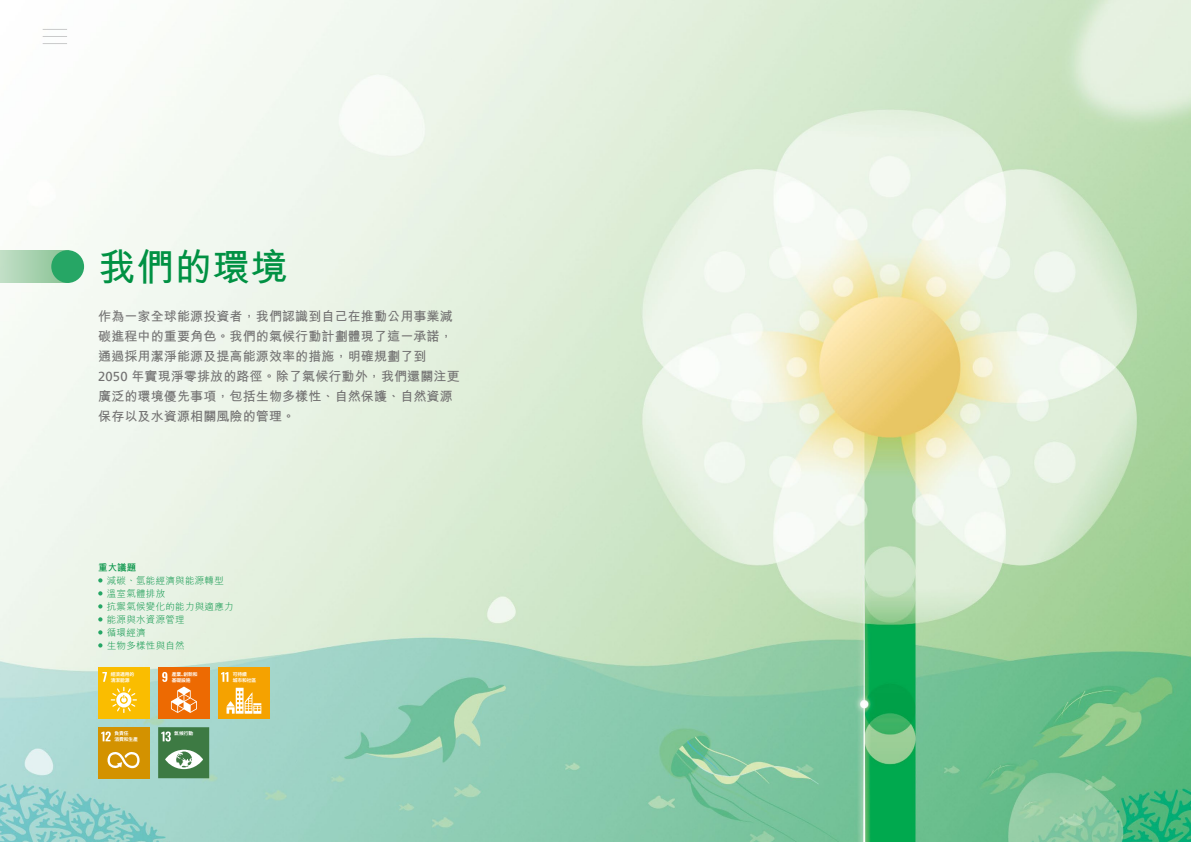
<style>
.page{position:relative;width:1191px;height:842px;background:#fff}
.page>*{position:absolute;margin:0;border:0;box-sizing:border-box;transform-origin:0 0}
.t1{font:700 38px "M Hei HK";color:#009143}
.t2{font:700 13px/20px "M Hei HK";letter-spacing:.01em;color:#727171}
.t3{font:300 9.5px/13px "M Hei HK";letter-spacing:.03em;color:#009143}
.t4{font:700 9.5px "M Hei HK";color:#009143}
.t5{font:700 4.8px/5.7px "Noto Sans CJ Ksc";letter-spacing:-.01em;color:#fff}
.s1{font-family:"Frutiger LT Pro";font-weight:400}
</style>
<div class="page">
<img style="left:0;top:0;width:1191px;height:842px">
<svg style="left:0;top:250px;width:63px;height:33px;background:#abd3b2"></svg>
<div style="left:51px;top:250px;width:33px;height:33px;background:#26a665;border-radius:50%"></div>
<svg style="left:98px;top:578px;width:4px;height:4px"></svg>
<svg style="left:98px;top:591px;width:4px;height:4px"></svg>
<svg style="left:98px;top:604px;width:4px;height:4px"></svg>
<svg style="left:98px;top:617px;width:4px;height:4px"></svg>
<svg style="left:98px;top:630px;width:4px;height:4px"></svg>
<svg style="left:98px;top:643px;width:4px;height:4px"></svg>
<div style="left:98px;top:667px;width:51px;height:52px;background:#fabd00"></div>
<svg style="left:102px;top:672px;width:35px;height:41px"></svg>
<div style="left:158px;top:668px;width:51px;height:51px;background:#ed6a02"></div>
<svg style="left:162px;top:672px;width:35px;height:41px"></svg>
<div style="left:218px;top:668px;width:51px;height:51px;background:#f5a200"></div>
<svg style="left:221px;top:672px;width:7px;height:10px"></svg>
<svg style="left:226px;top:688px;width:35px;height:26px"></svg>
<div style="left:98px;top:727px;width:51px;height:51px;background:#d39200"></div>
<svg style="left:101px;top:731px;width:10px;height:10px"></svg>
<svg style="left:107px;top:752px;width:32px;height:17px"></svg>
<div style="left:158px;top:727px;width:51px;height:51px;background:#3d7a43"></div>
<svg style="left:161px;top:731px;width:10px;height:10px"></svg>
<svg style="left:165px;top:750px;width:38px;height:19px"></svg>
<svg style="left:43px;top:29px;width:24px;height:1px"></svg>
<svg style="left:43px;top:43px;width:24px;height:1px"></svg>
<svg style="left:43px;top:36px;width:24px;height:1px"></svg>
<h1 class="t1" style="left:98px;top:239px;width:191px">我們的環境</h1>
<p class="t2" style="left:98px;top:305px;width:363px">作為一家全球能源投資者，我們認識到自己在推動公用事業減碳進程中的重要角色。我們的氣候行動計劃體現了這一承諾，通過採用潔淨能源及提高能源效率的措施，明確規劃了到<br><span class="s1">2050</span> 年實現淨零排放的路徑。除了氣候行動外，我們還關注更廣泛的環境優先事項，包括生物多樣性、自然保護、自然資源保存以及水資源相關風險的管理。</p>
<p class="t4" style="left:98px;top:561px;width:39px">重大議題</p>
<p class="t3" style="left:107px;top:574px;width:128px">減碳、氫能經濟與能源轉型溫室氣體排放<br>抗禦氣候變化的能力與適應力能源與水資源管理<br>循環經濟<br>生物多樣性與自然</p>
<p class="t5" style="left:111px;top:671px;width:25px">經濟適用的清潔能源</p>
<p class="t5" style="left:172px;top:671px;width:27px">產業、創新和基礎設施</p>
<p class="t5" style="left:233px;top:671px;width:25px">可持續<br>城市和社區</p>
<p class="t5" style="left:114px;top:731px;width:25px">負責任<br>消費和生產</p>
<p class="t5" style="left:174px;top:731px;width:20px">氣候行動</p>
</div>
